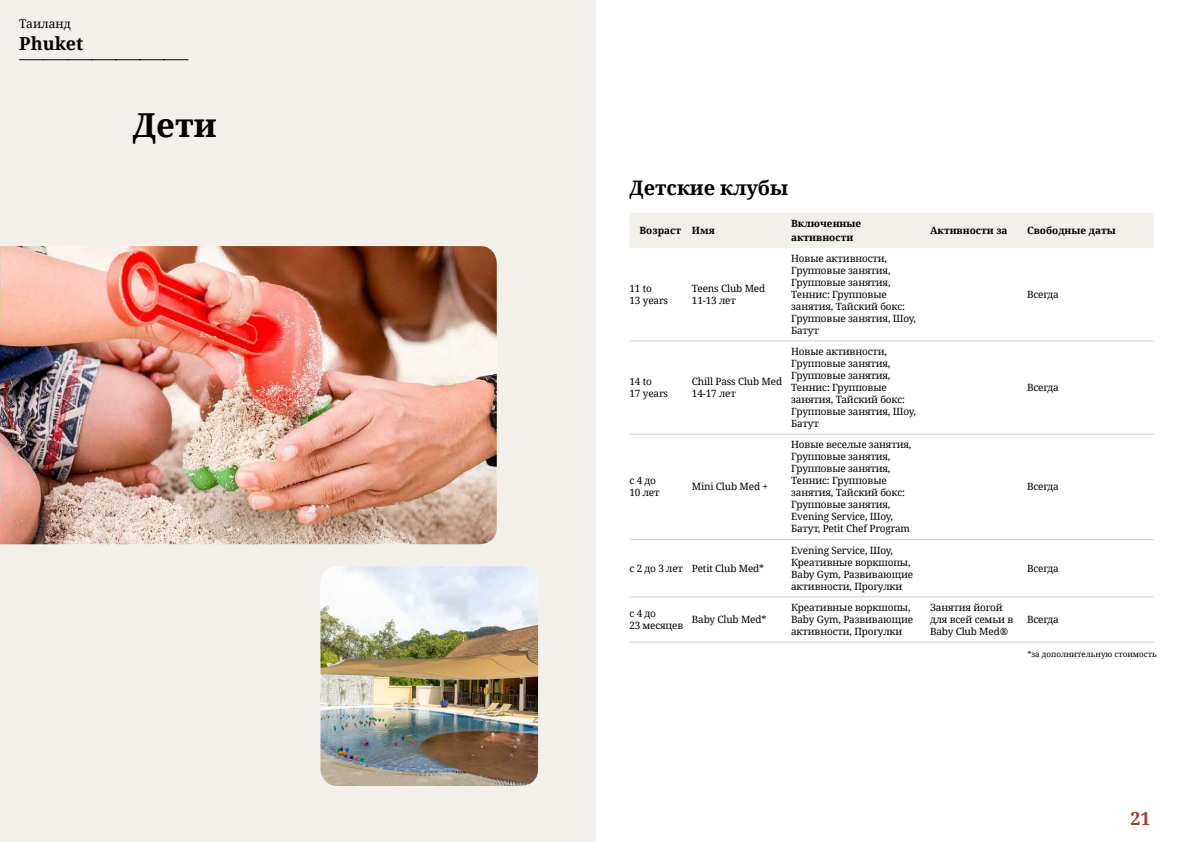
<style>
.page{position:relative;width:1191px;height:842px;background:#fff}
.page>*{position:absolute;margin:0;border:0;box-sizing:border-box;transform-origin:0 0}
.t1{font:700 33px "Noto Serif";color:#000}
.t2{font:700 20px "Noto Serif";color:#000}
.t3{font:700 18px "Noto Serif";color:#000}
.t4{font:700 18px "Noto Serif";color:#9d432c}
.t5{font:12px "Noto Serif";color:#000}
.t6{font:10px/12px "Noto Serif";letter-spacing:-.015em;color:#000}
.t7{font:700 10px/14px "Noto Serif";color:#000}
.t8{font:8px "Noto Serif";color:#000}
</style>
<div class="page">
<div style="left:0;top:0;width:595px;height:842px;background:#f3f0ec"></div>
<img style="left:0;top:246px;width:497px;height:298px">
<img style="left:320px;top:566px;width:218px;height:220px">
<svg style="left:20px;top:59px;width:168px;height:1px"></svg>
<div style="left:630px;top:213px;width:523px;height:35px;background:#f3f0ec"></div>
<hr style="left:629px;top:340px;width:63px;height:1px;background:#d7cdc1">
<hr style="left:692px;top:340px;width:99px;height:1px;background:#d7cdc1">
<hr style="left:791px;top:340px;width:139px;height:1px;background:#d7cdc1">
<hr style="left:930px;top:340px;width:97px;height:1px;background:#d7cdc1">
<hr style="left:1027px;top:340px;width:126px;height:1px;background:#d7cdc1">
<hr style="left:629px;top:434px;width:63px;height:1px;background:#d7cdc1">
<hr style="left:692px;top:434px;width:99px;height:1px;background:#d7cdc1">
<hr style="left:791px;top:434px;width:139px;height:1px;background:#d7cdc1">
<hr style="left:930px;top:434px;width:97px;height:1px;background:#d7cdc1">
<hr style="left:1027px;top:434px;width:126px;height:1px;background:#d7cdc1">
<hr style="left:629px;top:539px;width:63px;height:1px;background:#d7cdc1">
<hr style="left:692px;top:539px;width:99px;height:1px;background:#d7cdc1">
<hr style="left:791px;top:539px;width:139px;height:1px;background:#d7cdc1">
<hr style="left:930px;top:539px;width:97px;height:1px;background:#d7cdc1">
<hr style="left:1027px;top:539px;width:126px;height:1px;background:#d7cdc1">
<hr style="left:629px;top:596px;width:63px;height:1px;background:#d7cdc1">
<hr style="left:692px;top:596px;width:99px;height:1px;background:#d7cdc1">
<hr style="left:791px;top:596px;width:139px;height:1px;background:#d7cdc1">
<hr style="left:930px;top:596px;width:97px;height:1px;background:#d7cdc1">
<hr style="left:1027px;top:596px;width:126px;height:1px;background:#d7cdc1">
<hr style="left:629px;top:642px;width:63px;height:1px;background:#d7cdc1">
<hr style="left:692px;top:642px;width:99px;height:1px;background:#d7cdc1">
<hr style="left:791px;top:642px;width:139px;height:1px;background:#d7cdc1">
<hr style="left:930px;top:642px;width:97px;height:1px;background:#d7cdc1">
<hr style="left:1027px;top:642px;width:126px;height:1px;background:#d7cdc1">
<p class="t5" style="left:19px;top:16px;width:53px">Таиланд</p>
<h3 class="t3" style="left:19px;top:31px;width:66px">Phuket</h3>
<h1 class="t1" style="left:133px;top:102px;width:85px">Дети</h1>
<h2 class="t2" style="left:629px;top:173px;width:160px">Детские клубы</h2>
<p class="t7" style="left:639px;top:223px;width:77px">Возраст Имя</p>
<p class="t7" style="left:791px;top:216px;width:72px">Включенные активности</p>
<p class="t7" style="left:930px;top:223px;width:79px">Активности за</p>
<p class="t7" style="left:1027px;top:223px;width:90px">Свободные даты</p>
<p class="t6" style="left:629px;top:282px;width:40px">11 to<br>13 years</p>
<p class="t6" style="left:692px;top:282px;width:75px">Teens Club Med<br>11-13 лет</p>
<p class="t6" style="left:629px;top:375px;width:40px">14 to<br>17 years</p>
<p class="t6" style="left:692px;top:375px;width:92px">Chill Pass Club Med<br>14-17 лет</p>
<p class="t6" style="left:629px;top:474px;width:32px">c 4 до<br>10 лет</p>
<p class="t6" style="left:692px;top:480px;width:78px">Mini Club Med +</p>
<p class="t6" style="left:629px;top:562px;width:136px">с 2 до 3 лет Petit Club Med*</p>
<p class="t6" style="left:791px;top:252px;width:126px">Новые активности,<br>Групповые занятия,<br>Групповые занятия,<br>Теннис: Групповые занятия, Тайский бокс:<br>Групповые занятия, Шоу,<br>Батут</p>
<p class="t6" style="left:791px;top:345px;width:126px">Новые активности,<br>Групповые занятия,<br>Групповые занятия,<br>Теннис: Групповые занятия, Тайский бокс:<br>Групповые занятия, Шоу,<br>Батут</p>
<p class="t6" style="left:791px;top:438px;width:122px">Новые веселые занятия,<br>Групповые занятия,<br>Групповые занятия,<br>Теннис: Групповые занятия, Тайский бокс:<br>Групповые занятия,<br>Evening Service, Шоу,<br>Батут, Petit Chef Program</p>
<p class="t6" style="left:791px;top:544px;width:123px">Evening Service, Шоу,<br>Креативные воркшопы,<br>Baby Gym, Развивающие активности, Прогулки</p>
<p class="t6" style="left:629px;top:607px;width:55px">с 4 до<br>23 месяцев</p>
<p class="t6" style="left:692px;top:613px;width:76px">Baby Club Med*</p>
<p class="t6" style="left:791px;top:601px;width:123px">Креативные воркшопы,<br>Baby Gym, Развивающие активности, Прогулки</p>
<p class="t6" style="left:930px;top:601px;width:85px">Занятия йогой для всей семьи в<br>Baby Club Med®</p>
<p class="t6" style="left:1027px;top:288px;width:33px">Всегда</p>
<p class="t6" style="left:1027px;top:381px;width:33px">Всегда</p>
<p class="t6" style="left:1027px;top:480px;width:33px">Всегда</p>
<p class="t6" style="left:1027px;top:562px;width:33px">Всегда</p>
<p class="t6" style="left:1027px;top:613px;width:33px">Всегда</p>
<p class="t8" style="left:1027px;top:648px;width:131px">*за дополнительную стоимость</p>
<h3 class="t4" style="left:1130px;top:806px;width:22px">21</h3>
</div>
